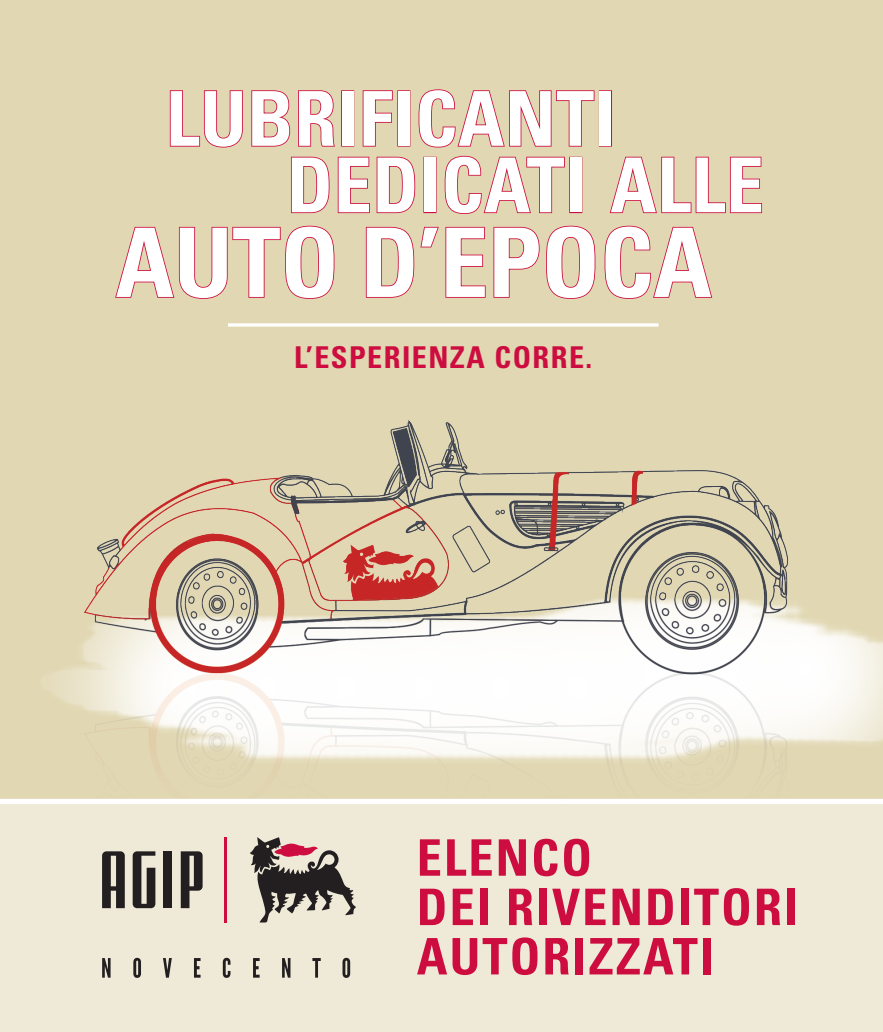
<style>
.page{position:relative;width:883px;height:1032px;background:#fff}
.page>*{position:absolute;margin:0;border:0;box-sizing:border-box;transform-origin:0 0}
.t1{font:700 condensed 95.9px "Univers LT Std";color:#fff}
.t2{font:700 condensed 75.77px "Univers LT Std";letter-spacing:.01em;color:#fff}
.t3{font:700 condensed 50.4px/49.4px "Univers LT Std";letter-spacing:.04em;color:#cd0d40}
.t4{font:700 condensed 30.1px "Univers LT Std";letter-spacing:.05em;color:#cd0d40}
</style>
<div class="page">
<img style="left:0;top:1px;width:883px;height:798px">
<div style="left:0;top:804px;width:883px;height:228px;background:#efead8"></div>
<svg style="left:102px;top:958px;width:9px;height:19px"></svg>
<svg style="left:133px;top:958px;width:8px;height:20px"></svg>
<svg style="left:163px;top:958px;width:9px;height:19px"></svg>
<svg style="left:194px;top:958px;width:7px;height:19px"></svg>
<svg style="left:223px;top:958px;width:7px;height:20px"></svg>
<svg style="left:253px;top:958px;width:7px;height:19px"></svg>
<svg style="left:282px;top:958px;width:8px;height:19px"></svg>
<svg style="left:312px;top:958px;width:9px;height:19px"></svg>
<svg style="left:343px;top:958px;width:7px;height:20px"></svg>
<svg style="left:102px;top:851px;width:23px;height:57px"></svg>
<div style="left:163px;top:851px;width:9px;height:57px;background:#231f20"></div>
<svg style="left:181px;top:851px;width:22px;height:57px"></svg>
<svg style="left:133px;top:851px;width:22px;height:57px"></svg>
<hr style="left:225px;top:837px;width:2px;height:85px;background:#cd0d40">
<svg style="left:250px;top:837px;width:106px;height:85px"></svg>
<svg style="left:228px;top:323px;width:431px;height:4px;fill:#f6f3e9"></svg>
<svg style="left:169px;top:89px;width:75px;height:59px;background:#ddb69f"></svg>
<svg style="left:251px;top:89px;width:40px;height:58px;background:#dcad9a"></svg>
<svg style="left:297px;top:89px;width:39px;height:58px;background:#dcae9a"></svg>
<div style="left:341px;top:90px;width:13px;height:57px;border:2px solid #cd0d40"></div>
<svg style="left:362px;top:89px;width:32px;height:58px;background:#ddb29d"></svg>
<div style="left:397px;top:90px;width:13px;height:57px;border:2px solid #cd0d40"></div>
<svg style="left:418px;top:89px;width:177px;height:59px;background:#ddb69f"></svg>
<div style="left:599px;top:90px;width:13px;height:57px;border:2px solid #cd0d40"></div>
<svg style="left:114px;top:225px;width:221px;height:75px;background:#debea4"></svg>
<svg style="left:365px;top:226px;width:121px;height:73px;background:#debca2"></svg>
<svg style="left:493px;top:225px;width:103px;height:75px;background:#debca3"></svg>
<svg style="left:604px;top:225px;width:109px;height:75px;background:#debda3"></svg>
<svg style="left:290px;top:156px;width:127px;height:58px;background:#ddb39d"></svg>
<div style="left:423px;top:157px;width:14px;height:56px;border:2px solid #cd0d40"></div>
<svg style="left:444px;top:155px;width:122px;height:60px;background:#ddb8a0"></svg>
<div style="left:569px;top:157px;width:13px;height:56px;border:2px solid #cd0d40"></div>
<svg style="left:609px;top:156px;width:154px;height:58px;background:#ddb8a0"></svg>
<h2 class="t2" style="left:166px;top:72px;width:452px">LUBRIFICANTI</h2>
<h2 class="t2" style="left:287px;top:139px;width:479px">DEDICATI ALLE</h2>
<h1 class="t1" style="left:115px;top:204px;width:598px">AUTO D’EPOCA</h1>
<p class="t4" style="left:294px;top:339px;width:299px">L’ESPERIENZA CORRE.</p>
<p class="t3" style="left:417px;top:833px;width:383px">ELENCO<br>DEI RIVENDITORI<br>AUTORIZZATI</p>
</div>
